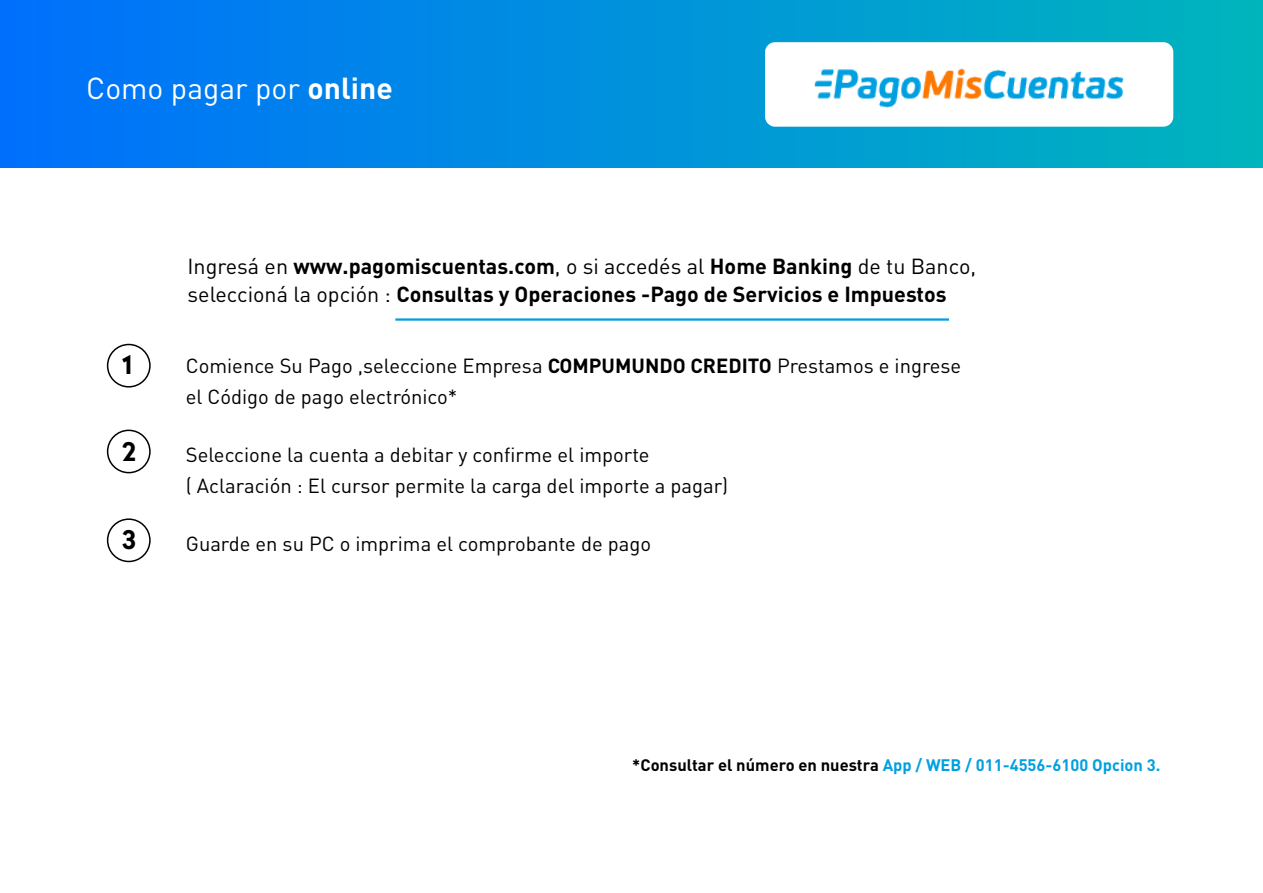
<style>
.page{position:relative;width:1263px;height:893px;background:#fff}
.page>*{position:absolute;margin:0;border:0;box-sizing:border-box;transform-origin:0 0}
.t1{font:30px "DIN Pro";color:#fff}
.t2{font:700 25.65px "Radikal";color:#000}
.t3{font:700 21.6px/27.9px "DIN Pro";color:#000}
.t4{font:20.25px/31.2px "DIN Pro";color:#000}
.t5{font:700 16.5px "DIN Pro";color:#00a0e0}
.s1{font-weight:700}
.s2{font-weight:400}
.s3{color:#000}
</style>
<div class="page">
<div style="left:0;top:0;width:1263px;height:168px;background:linear-gradient(to right,#0070fc,#00b5bc)"></div>
<div style="left:765px;top:42px;width:408px;height:85px;background:#fff;border-radius:10px"></div>
<div style="left:107px;top:344px;width:44px;height:44px;border:2px solid #000;border-radius:50%"></div>
<div style="left:107px;top:430px;width:44px;height:43px;border:2px solid #000;border-radius:50%"></div>
<div style="left:107px;top:518px;width:44px;height:44px;border:2px solid #000;border-radius:50%"></div>
<img style="left:814px;top:68px;width:310px;height:40px">
<hr style="left:395px;top:318px;width:554px;height:3px;background:#00a0e0">
<h1 class="t1" style="left:86px;top:68px;width:308px">Como pagar por <span class="s1">online</span></h1>
<p class="t2" style="left:122px;top:346px;width:12px">1</p>
<p class="t2" style="left:122px;top:433px;width:15px">2</p>
<p class="t2" style="left:122px;top:521px;width:15px">3</p>
<p class="t3" style="left:188px;top:251px;width:790px"><span class="s2">Ingresá en</span> www.pagomiscuentas.com<span class="s2">, o si accedés al</span> Home Banking <span class="s2">de tu Banco, seleccioná la opción :</span> Consultas y Operaciones -Pago de Servicios e Impuestos</p>
<p class="t4" style="left:186px;top:349px;width:777px">Comience Su Pago ,seleccione Empresa <span class="s1">COMPUMUNDO CREDITO</span> Prestamos e ingrese el Código de pago electrónico*</p>
<p class="t4" style="left:186px;top:438px;width:544px">Seleccione la cuenta a debitar y confirme el importe<br>( Aclaración : El cursor permite la carga del importe a pagar)</p>
<p class="t4" style="left:186px;top:528px;width:467px">Guarde en su PC o imprima el comprobante de pago</p>
<p class="t5" style="left:632px;top:754px;width:530px"><span class="s3">*Consultar el número en nuestra</span> App / WEB / 011-4556-6100 Opcion 3.</p>
</div>
